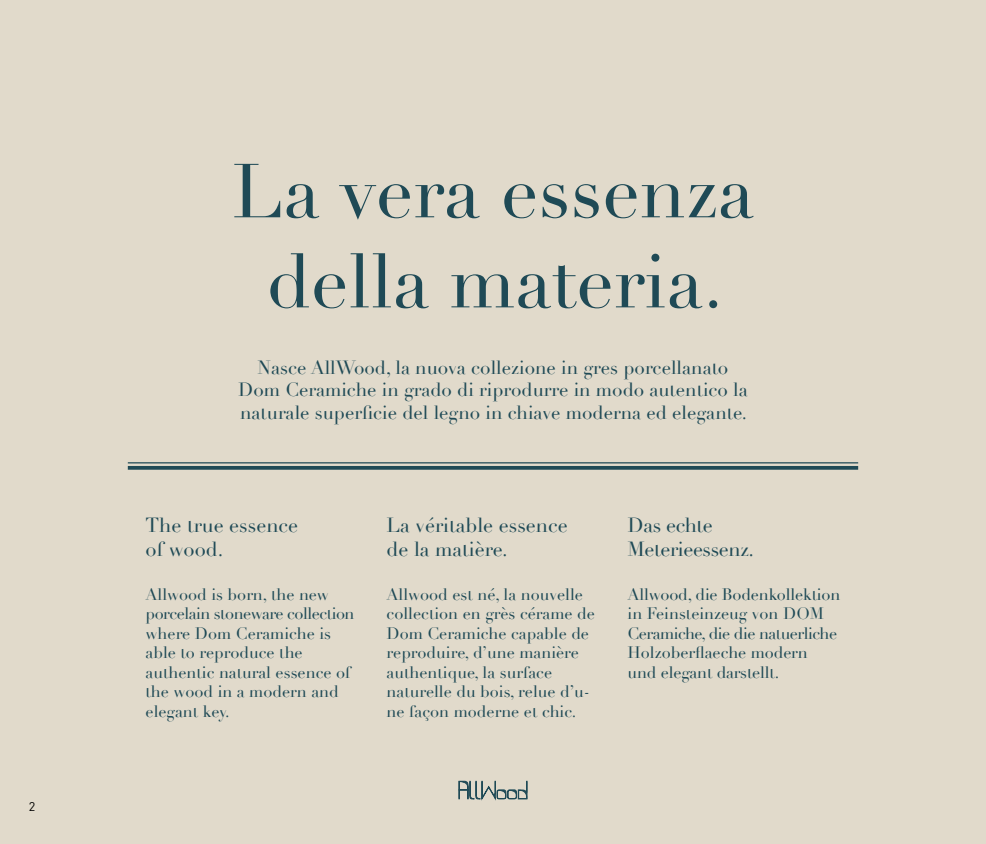
<style>
.page{position:relative;width:986px;height:844px;background:#fff}
.page>*{position:absolute;margin:0;border:0;box-sizing:border-box;transform-origin:0 0}
.t1{font:75px/90px "Didot";color:#1f4a56;text-align:center}
.t2{font:20px/24px "Didot";color:#1f4a56}
.t3{font:20px/24px "Didot";letter-spacing:-.02em;color:#1f4a56}
.t4{font:18.75px/22.5px "Didot";color:#1f4a56;text-align:center}
.t5{font:16.25px/19.5px "Didot";color:#1f4a56}
.t6{font:12.5px "DIN";color:#000}
</style>
<div class="page">
<div style="left:0;top:0;width:985px;height:843px;background:#e1dacb"></div>
<hr style="left:128px;top:462px;width:729px;height:1px;background:#1f4a56">
<hr style="left:128px;top:466px;width:729px;height:3px;background:#1f4a56">
<svg style="left:458px;top:780px;width:69px;height:20px"></svg>
<p class="t6" style="left:29px;top:798px;width:8px">2</p>
<h1 class="t1" style="left:232px;top:148px;width:523px">La vera essenza della materia.</h1>
<p class="t4" style="left:238px;top:356px;width:511px">Nasce AllWood, la nuova collezione in gres porcellanato<br>Dom Ceramiche in grado di riprodurre in modo autentico la naturale superficie del legno in chiave moderna ed elegante.</p>
<p class="t2" style="left:145px;top:513px;width:154px">The true essence of wood.</p>
<p class="t5" style="left:145px;top:584px;width:210px">Allwood is born, the new porcelain stoneware collection where Dom Ceramiche is able to reproduce the authentic natural essence of the wood in a modern and elegant key.</p>
<p class="t2" style="left:386px;top:513px;width:183px">La véritable essence de la matière.</p>
<p class="t5" style="left:386px;top:584px;width:210px">Allwood est né, la nouvelle collection en grès cérame de<br>Dom Ceramiche capable de reproduire, d’une manière authentique, la surface naturelle du bois, relue d’u&shy;ne façon moderne et chic.</p>
<p class="t3" style="left:627px;top:513px;width:128px">Das echte<br>Meterieessenz.</p>
<p class="t5" style="left:627px;top:584px;width:214px">Allwood, die Bodenkollektion in Feinsteinzeug von DOM<br>Ceramiche, die die natuerliche<br>Holzoberflaeche modern und elegant darstellt.</p>
</div>
